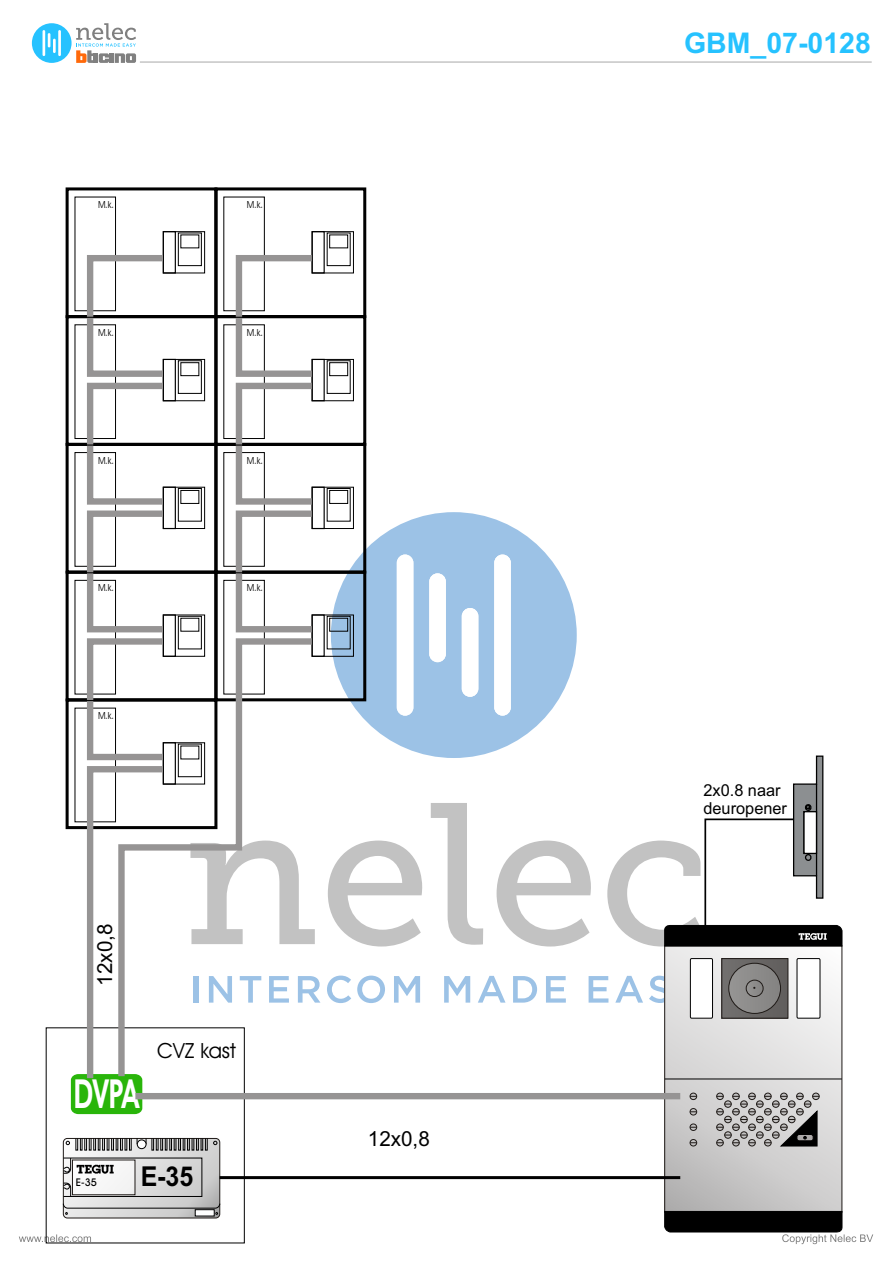
<style>
.page{position:relative;width:893px;height:1263px;background:#fff}
.page>*{position:absolute;margin:0;border:0;box-sizing:border-box;transform-origin:0 0}
.t1{font:700 40.2px "Avant Garde IT Cby BT";color:#fff;scale:.7 1}
.t2{font:700 28.5px "Arial";color:#26c2ff}
.t3{font:700 27.45px "Arial";color:#000;scale:.91 1}
.t4{font:21px "Avant Garde IT Cby BT";color:#000}
.t5{font:20.85px "Arial";color:#000}
.t6{font:16.5px/18.5px "Arial";color:#000}
.t7{font:500 10.65px "Avant Garde IT Cby BT";color:#000}
.t8{font:9.75px "Avant Garde IT Cby BT";color:#000;scale:.92 1}
</style>
<div class="page">
<svg style="left:19px;top:1234px;width:72px;height:8px"></svg>
<hr style="left:140px;top:61px;width:732px;height:2px;background:#ccc">
<svg style="left:328px;top:840px;width:94px;height:106px"></svg>
<svg style="left:448px;top:914px;width:35px;height:31px"></svg>
<svg style="left:497px;top:840px;width:94px;height:106px"></svg>
<svg style="left:318px;top:979px;width:2px;height:24px"></svg>
<svg style="left:327px;top:975px;width:24px;height:28px"></svg>
<svg style="left:357px;top:975px;width:28px;height:28px"></svg>
<svg style="left:394px;top:976px;width:26px;height:27px"></svg>
<svg style="left:444px;top:976px;width:26px;height:27px"></svg>
<svg style="left:478px;top:976px;width:27px;height:27px"></svg>
<svg style="left:513px;top:976px;width:24px;height:27px"></svg>
<svg style="left:546px;top:976px;width:20px;height:27px"></svg>
<svg style="left:589px;top:976px;width:19px;height:27px"></svg>
<svg style="left:615px;top:976px;width:28px;height:27px"></svg>
<svg style="left:649px;top:976px;width:15px;height:27px"></svg>
<svg style="left:331px;top:512px;width:246px;height:246px;fill:#9cc2e6"></svg>
<div style="left:397px;top:554px;width:16px;height:162px;background:#fff;border-radius:8px"></div>
<div style="left:429px;top:573px;width:17px;height:89px;background:#fff;border-radius:8px"></div>
<div style="left:494px;top:554px;width:17px;height:162px;background:#fff;border-radius:8px"></div>
<div style="left:462px;top:608px;width:16px;height:89px;background:#fff;border-radius:8px"></div>
<div style="left:32px;top:23px;width:40px;height:40px;background:#26c2ff;border-radius:50%"></div>
<hr style="left:43px;top:30px;width:2px;height:26px;background:#fff">
<svg style="left:48px;top:33px;width:2px;height:14px"></svg>
<hr style="left:58px;top:30px;width:3px;height:26px;background:#fff">
<hr style="left:53px;top:39px;width:3px;height:14px;background:#fff">
<svg style="left:76px;top:23px;width:60px;height:40px"></svg>
<svg style="left:63px;top:1138px;width:157px;height:80px"></svg>
<div style="left:63px;top:1138px;width:157px;height:80px;border:1px solid #1f1a17;border-radius:4px"></div>
<svg style="left:76px;top:1138px;width:55px;height:12px"></svg>
<svg style="left:66px;top:1141px;width:4px;height:4px"></svg>
<div style="left:63px;top:1158px;width:139px;height:39px;border:1px solid #000"></div>
<svg style="left:63px;top:1157px;width:8px;height:17px"></svg>
<svg style="left:63px;top:1183px;width:8px;height:14px"></svg>
<div style="left:72px;top:1160px;width:63px;height:35px;background:#f7f7f7"></div>
<div style="left:72px;top:1160px;width:63px;height:35px;border:1px solid #1f1a17"></div>
<div style="left:137px;top:1140px;width:9px;height:9px;background:#fff;border:1px solid #000;border-radius:50%"></div>
<svg style="left:146px;top:1138px;width:61px;height:12px"></svg>
<svg style="left:213px;top:1141px;width:4px;height:4px"></svg>
<svg style="left:63px;top:1203px;width:157px;height:13px"></svg>
<svg style="left:77px;top:1164px;width:37px;height:10px"></svg>
<div style="left:66px;top:698px;width:151px;height:131px;border:3px solid #000"></div>
<div style="left:214px;top:315px;width:152px;height:131px;border:3px solid #000"></div>
<div style="left:312px;top:359px;width:42px;height:42px;border:1px solid #000"></div>
<div style="left:329px;top:362px;width:19px;height:14px;border:1px solid #000"></div>
<div style="left:327px;top:361px;width:23px;height:33px;border:1px solid #000"></div>
<div style="left:66px;top:315px;width:151px;height:131px;border:3px solid #000"></div>
<div style="left:163px;top:359px;width:42px;height:42px;border:1px solid #000"></div>
<div style="left:163px;top:359px;width:13px;height:42px;border:1px solid #000"></div>
<div style="left:181px;top:362px;width:18px;height:14px;border:1px solid #000"></div>
<div style="left:178px;top:361px;width:24px;height:33px;border:1px solid #000"></div>
<div style="left:214px;top:571px;width:152px;height:130px;border:3px solid #000"></div>
<div style="left:312px;top:614px;width:42px;height:43px;border:1px solid #000"></div>
<div style="left:312px;top:614px;width:13px;height:43px;border:1px solid #000"></div>
<div style="left:329px;top:618px;width:19px;height:13px;border:1px solid #000"></div>
<div style="left:66px;top:571px;width:151px;height:130px;border:3px solid #000"></div>
<div style="left:163px;top:614px;width:42px;height:43px;border:1px solid #000"></div>
<div style="left:163px;top:614px;width:13px;height:43px;border:1px solid #000"></div>
<div style="left:178px;top:616px;width:24px;height:33px;border:1px solid #000"></div>
<div style="left:214px;top:187px;width:152px;height:131px;border:3px solid #000"></div>
<div style="left:312px;top:231px;width:42px;height:42px;border:1px solid #000"></div>
<div style="left:312px;top:231px;width:13px;height:43px;border:1px solid #000"></div>
<div style="left:329px;top:235px;width:19px;height:13px;border:1px solid #000"></div>
<div style="left:66px;top:187px;width:151px;height:131px;border:3px solid #000"></div>
<div style="left:75px;top:197px;width:41px;height:114px;border:1px solid #000"></div>
<div style="left:163px;top:231px;width:42px;height:42px;border:1px solid #000"></div>
<div style="left:163px;top:231px;width:13px;height:43px;border:1px solid #000"></div>
<div style="left:178px;top:233px;width:24px;height:33px;border:1px solid #000"></div>
<div style="left:214px;top:443px;width:152px;height:131px;border:3px solid #000"></div>
<div style="left:312px;top:487px;width:42px;height:42px;border:1px solid #000"></div>
<div style="left:329px;top:490px;width:19px;height:14px;border:1px solid #000"></div>
<div style="left:66px;top:443px;width:151px;height:131px;border:3px solid #000"></div>
<div style="left:163px;top:487px;width:42px;height:42px;border:1px solid #000"></div>
<div style="left:163px;top:487px;width:13px;height:42px;border:1px solid #000"></div>
<div style="left:181px;top:490px;width:18px;height:14px;border:1px solid #000"></div>
<div style="left:178px;top:488px;width:24px;height:33px;border:1px solid #000"></div>
<svg style="left:666px;top:947px;width:174px;height:263px"></svg>
<div style="left:664px;top:945px;width:178px;height:267px;border:1px solid #1f1a17"></div>
<svg style="left:664px;top:1211px;width:209px;height:33px"></svg>
<div style="left:690px;top:1093px;width:7px;height:7px;border:1px solid #1f1a17;border-radius:50%"></div>
<svg style="left:690px;top:1093px;width:7px;height:6px"></svg>
<div style="left:690px;top:1123px;width:7px;height:8px;border:1px solid #1f1a17;border-radius:50%"></div>
<svg style="left:690px;top:1124px;width:7px;height:6px"></svg>
<svg style="left:690px;top:1139px;width:7px;height:7px"></svg>
<svg style="left:690px;top:1108px;width:7px;height:7px"></svg>
<div style="left:716px;top:1093px;width:8px;height:7px;border:1px solid #1f1a17;border-radius:50%"></div>
<div style="left:716px;top:1123px;width:8px;height:8px;border:1px solid #1f1a17;border-radius:50%"></div>
<div style="left:716px;top:1139px;width:8px;height:7px;border:1px solid #1f1a17;border-radius:50%"></div>
<div style="left:716px;top:1108px;width:8px;height:7px;border:1px solid #1f1a17;border-radius:50%"></div>
<div style="left:812px;top:1093px;width:8px;height:7px;border:1px solid #1f1a17;border-radius:50%"></div>
<svg style="left:717px;top:1093px;width:102px;height:54px"></svg>
<div style="left:690px;top:958px;width:23px;height:60px;background:#fff;border:1px solid #000"></div>
<svg style="left:723px;top:960px;width:63px;height:56px"></svg>
<div style="left:721px;top:958px;width:67px;height:60px;border:1px solid #1f1a17"></div>
<div style="left:797px;top:958px;width:23px;height:60px;background:#fff;border:1px solid #000"></div>
<svg style="left:729px;top:963px;width:51px;height:50px"></svg>
<div style="left:728px;top:963px;width:53px;height:51px;border:1px solid #1f1a17;border-radius:50%"></div>
<svg style="left:746px;top:980px;width:17px;height:16px"></svg>
<div style="left:746px;top:980px;width:17px;height:17px;border:1px solid #1f1a17;border-radius:50%"></div>
<hr style="left:665px;top:1078px;width:177px;height:1px;background:#000">
<svg style="left:607px;top:755px;width:236px;height:192px"></svg>
<hr style="left:220px;top:1176px;width:460px;height:3px;background:#000">
<div style="left:135px;top:1093px;width:545px;height:6px;background:#969494"></div>
<svg style="left:169px;top:635px;width:149px;height:447px"></svg>
<svg style="left:233px;top:252px;width:85px;height:384px"></svg>
<svg style="left:71px;top:252px;width:98px;height:862px"></svg>
<p class="t8" style="left:98px;top:201px;width:19px">M.k.</p>
<p class="t8" style="left:247px;top:201px;width:19px">M.k.</p>
<p class="t8" style="left:98px;top:328px;width:19px">M.k.</p>
<p class="t8" style="left:247px;top:328px;width:19px">M.k.</p>
<p class="t8" style="left:98px;top:456px;width:19px">M.k.</p>
<p class="t8" style="left:247px;top:456px;width:19px">M.k.</p>
<p class="t8" style="left:98px;top:584px;width:19px">M.k.</p>
<p class="t8" style="left:247px;top:584px;width:19px">M.k.</p>
<p class="t8" style="left:98px;top:712px;width:19px">M.k.</p>
<h3 class="t5" style="left:97px;top:985px;width:63px;rotate:-90deg">12x0,8</h3>
<h1 class="t1" style="left:74px;top:1078px;width:95px">DVPA</h1>
<h3 class="t4" style="left:157px;top:1042px;width:80px">CVZ kast</h3>
<p class="t7" style="left:76px;top:1178px;width:22px">E-35</p>
<h3 class="t3" style="left:141px;top:1166px;width:59px">E-35</h3>
<h3 class="t5" style="left:368px;top:1131px;width:63px">12x0,8</h3>
<h2 class="t2" style="left:684px;top:33px;width:188px">GBM_07-0128</h2>
<h3 class="t6" style="left:703px;top:782px;width:85px">2x0.8 naar deuropener</h3>
</div>
